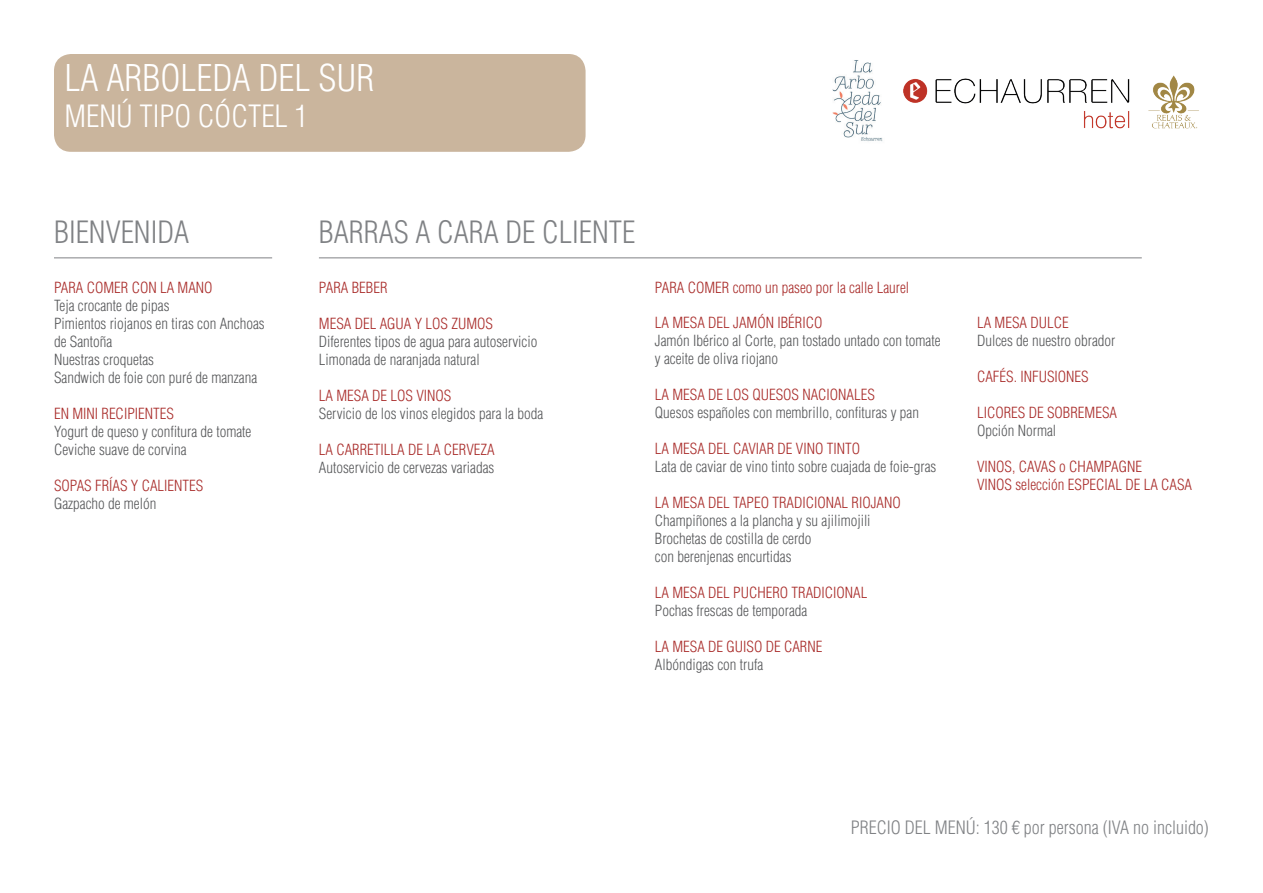
<style>
.page{position:relative;width:1263px;height:893px;background:#fff}
.page>*{position:absolute;margin:0;border:0;box-sizing:border-box;transform-origin:0 0}
.t1{font:300 condensed 36px "Helvetica LT Std";color:#fff}
.t2{font:300 condensed 30px "Helvetica LT Std";color:#808285}
.t3{font:300 condensed 30px "Helvetica LT Std";color:#fff}
.t4{font:300 condensed 18px "Helvetica LT Std";color:#808285}
.t5{font:300 condensed 15px/18px "Helvetica LT Std";color:#57585a}
.t6{font:300 condensed 15px/18px "Helvetica LT Std";color:#a92c2a}
</style>
<div class="page">
<img style="left:832px;top:60px;width:51px;height:82px">
<img style="left:903px;top:75px;width:296px;height:54px">
<div style="left:54px;top:54px;width:531px;height:98px;background:#cab59d;border-radius:17px"></div>
<hr style="left:54px;top:257px;width:218px;height:1px;background:#808285">
<hr style="left:319px;top:257px;width:823px;height:1px;background:#808285">
<h1 class="t1" style="left:65px;top:55px;width:311px">LA ARBOLEDA DEL SUR</h1>
<h2 class="t3" style="left:65px;top:97px;width:245px">MENÚ TIPO CÓCTEL 1</h2>
<h2 class="t2" style="left:54px;top:213px;width:136px">BIENVENIDA</h2>
<h2 class="t2" style="left:319px;top:213px;width:318px">BARRAS A CARA DE CLIENTE</h2>
<p class="t6" style="left:54px;top:278px;width:160px">PARA COMER CON LA MANO</p>
<p class="t5" style="left:54px;top:296px;width:212px">Teja crocante de pipas<br>Pimientos riojanos en tiras con Anchoas de Santoña<br>Nuestras croquetas<br>Sandwich de foie con puré de manzana</p>
<p class="t6" style="left:54px;top:404px;width:121px">EN MINI RECIPIENTES</p>
<p class="t5" style="left:54px;top:422px;width:199px">Yogurt de queso y confitura de tomate<br>Ceviche suave de corvina</p>
<p class="t6" style="left:54px;top:476px;width:151px">SOPAS FRÍAS Y CALIENTES</p>
<p class="t5" style="left:54px;top:494px;width:104px">Gazpacho de melón</p>
<p class="t6" style="left:319px;top:278px;width:70px">PARA BEBER</p>
<p class="t6" style="left:319px;top:314px;width:176px">MESA DEL AGUA Y LOS ZUMOS</p>
<p class="t5" style="left:319px;top:332px;width:220px">Diferentes tipos de agua para autoservicio<br>Limonada de naranjada natural</p>
<p class="t6" style="left:319px;top:386px;width:134px">LA MESA DE LOS VINOS</p>
<p class="t5" style="left:319px;top:404px;width:226px">Servicio de los vinos elegidos para la boda</p>
<p class="t6" style="left:319px;top:440px;width:177px">LA CARRETILLA DE LA CERVEZA</p>
<p class="t5" style="left:319px;top:458px;width:177px">Autoservicio de cervezas variadas</p>
<p class="t6" style="left:655px;top:278px;width:256px">PARA COMER como un paseo por la calle Laurel</p>
<p class="t6" style="left:655px;top:313px;width:169px">LA MESA DEL JAMÓN IBÉRICO</p>
<p class="t5" style="left:655px;top:331px;width:287px">Jamón Ibérico al Corte, pan tostado untado con tomate y aceite de oliva riojano</p>
<p class="t6" style="left:655px;top:385px;width:221px">LA MESA DE LOS QUESOS NACIONALES</p>
<p class="t5" style="left:655px;top:403px;width:266px">Quesos españoles con membrillo, confituras y pan</p>
<p class="t6" style="left:655px;top:439px;width:207px">LA MESA DEL CAVIAR DE VINO TINTO</p>
<p class="t5" style="left:655px;top:457px;width:283px">Lata de caviar de vino tinto sobre cuajada de foie-gras</p>
<p class="t6" style="left:655px;top:493px;width:247px">LA MESA DEL TAPEO TRADICIONAL RIOJANO</p>
<p class="t5" style="left:655px;top:511px;width:217px">Champiñones a la plancha y su ajilimojili<br>Brochetas de costilla de cerdo<br>con berenjenas encurtidas</p>
<p class="t6" style="left:655px;top:583px;width:214px">LA MESA DEL PUCHERO TRADICIONAL</p>
<p class="t5" style="left:655px;top:601px;width:154px">Pochas frescas de temporada</p>
<p class="t6" style="left:655px;top:637px;width:169px">LA MESA DE GUISO DE CARNE</p>
<p class="t5" style="left:655px;top:655px;width:110px">Albóndigas con trufa</p>
<p class="t6" style="left:977px;top:313px;width:93px">LA MESA DULCE</p>
<p class="t5" style="left:977px;top:331px;width:140px">Dulces de nuestro obrador</p>
<p class="t6" style="left:977px;top:367px;width:113px">CAFÉS. INFUSIONES</p>
<p class="t6" style="left:977px;top:403px;width:141px">LICORES DE SOBREMESA</p>
<p class="t5" style="left:977px;top:421px;width:81px">Opción Normal</p>
<p class="t6" style="left:977px;top:457px;width:216px">VINOS, CAVAS o CHAMPAGNE<br>VINOS selección ESPECIAL DE LA CASA</p>
<p class="t4" style="left:851px;top:816px;width:360px">PRECIO DEL MENÚ: 130 € por persona (IVA no incluido)</p>
</div>
